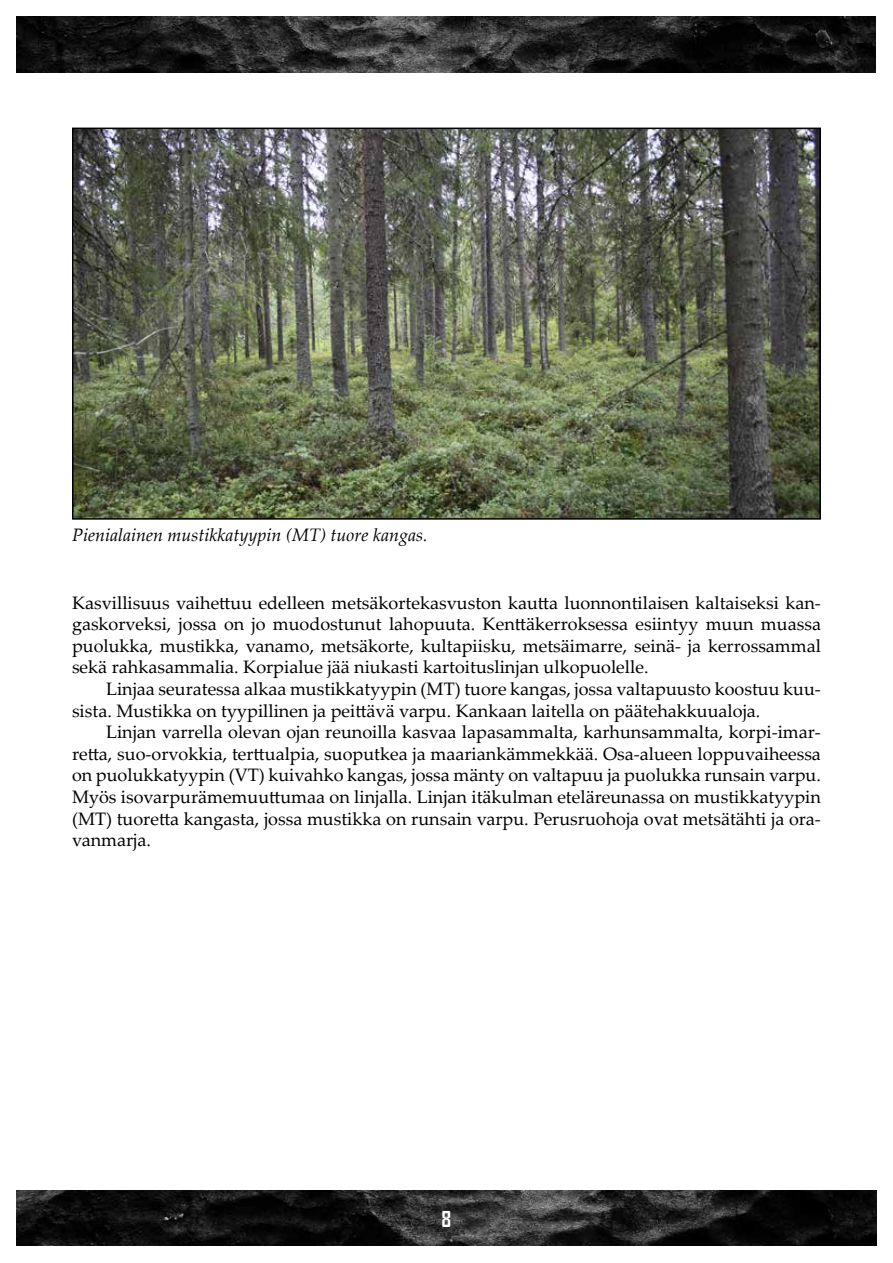
<style>
.page{position:relative;width:893px;height:1263px;background:#fff}
.page>*{position:absolute;margin:0;border:0;box-sizing:border-box;transform-origin:0 0}
.t1{font:700 21px "Agency FB";color:#fff}
.t2{font:18px/21.6px "Palatino Linotype";color:#000;text-align:justify}
.t3{font:italic 18px "Palatino Linotype";color:#000}
</style>
<div class="page">
<img style="left:17px;top:1191px;width:859px;height:55px">
<img style="left:17px;top:17px;width:859px;height:55px">
<img style="left:75px;top:131px;width:743px;height:386px">
<div style="left:72px;top:128px;width:749px;height:392px;border:2px solid #000"></div>
<p class="t3" style="left:72px;top:522px;width:357px">Pienialainen mustikkatyypin (MT) tuore kangas.</p>
<p class="t2" style="left:72px;top:591px;width:750px">Kasvillisuus vaihettuu edelleen metsäkortekasvuston kautta luonnontilaisen kaltaiseksi kan&shy;gaskorveksi, jossa on jo muodostunut lahopuuta. Kenttäkerroksessa esiintyy muun muassa puolukka, mustikka, vanamo, metsäkorte, kultapiisku, metsäimarre, seinä- ja kerrossammal sekä rahkasammalia. Korpialue jää niukasti kartoituslinjan ulkopuolelle.</p>
<p class="t2" style="left:72px;top:677px;width:750px;text-indent:34px">Linjaa seuratessa alkaa mustikkatyypin (MT) tuore kangas, jossa valtapuusto koostuu kuu&shy;sista. Mustikka on tyypillinen ja peittävä varpu. Kankaan laitella on päätehakkuualoja.</p>
<p class="t2" style="left:72px;top:720px;width:750px;text-indent:34px">Linjan varrella olevan ojan reunoilla kasvaa lapasammalta, karhunsammalta, korpi-imar&shy;retta, suo-orvokkia, terttualpia, suoputkea ja maariankämmekkää. Osa-alueen loppuvaiheessa on puolukkatyypin (VT) kuivahko kangas, jossa mänty on valtapuu ja puolukka runsain varpu.<br>Myös isovarpurämemuuttumaa on linjalla. Linjan itäkulman eteläreunassa on mustikkatyypin (MT) tuoretta kangasta, jossa mustikka on runsain varpu. Perusruohoja ovat metsätähti ja ora&shy;vanmarja.</p>
<p class="t1" style="left:442px;top:1206px;width:11px">8</p>
</div>
